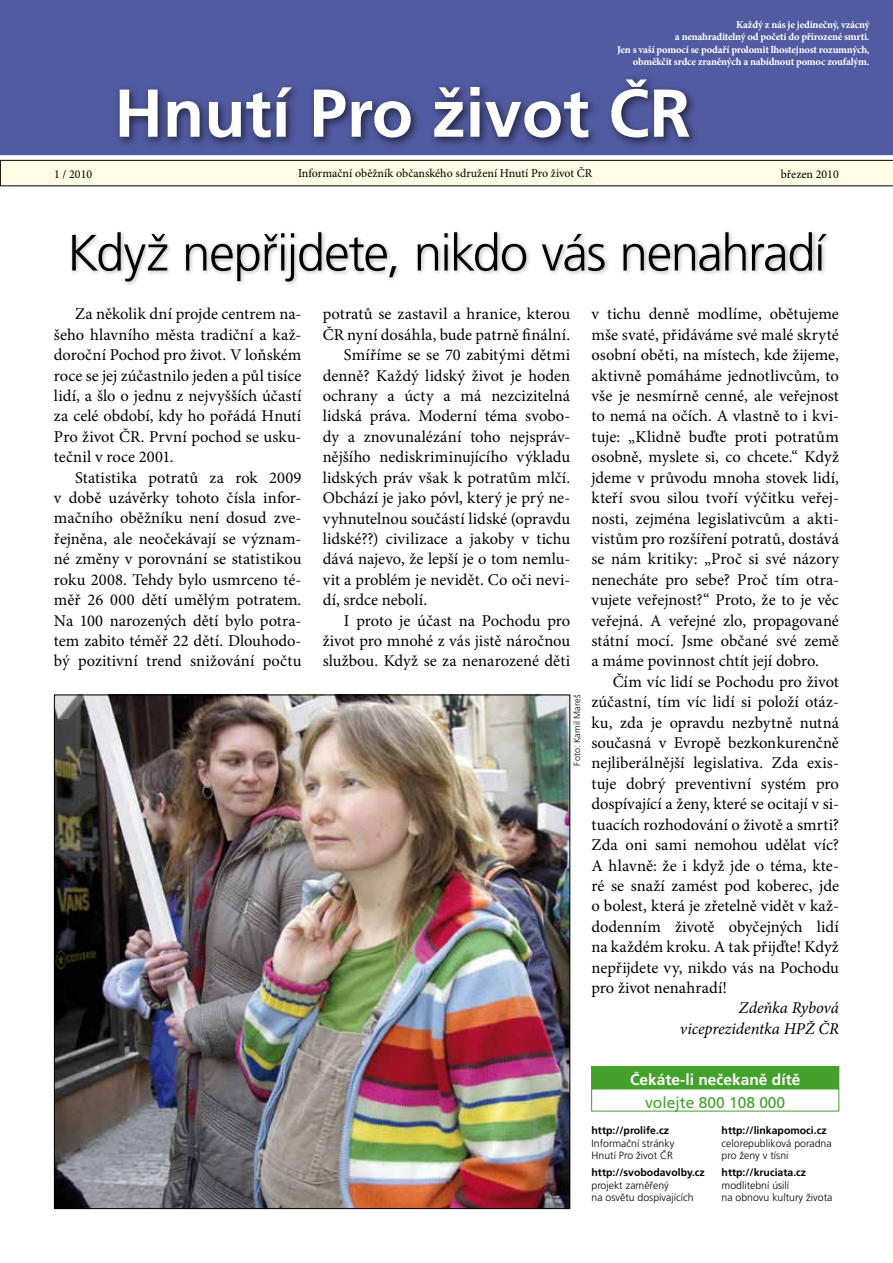
<style>
.page{position:relative;width:893px;height:1263px;background:#fff}
.page>*{position:absolute;margin:0;border:0;box-sizing:border-box;transform-origin:0 0}
.t1{font:700 67.5px "Frutiger CE";color:#fff}
.t2{font:300 51px "Frutiger CE";letter-spacing:-.03em;color:#000}
.t3{font:16.5px/20.4px "Minion Pro";color:#000;text-align:justify}
.t4{font:italic 16.5px/20.4px "Minion Pro";letter-spacing:-.005em;color:#000;text-align:right}
.t5{font:700 15.6px "Frutiger CE";color:#fff}
.t6{font:15.6px "Frutiger CE";color:#44a12b}
.t7{font:12px "Minion Pro";color:#000}
.t8{font:700 10.5px/12.6px "Minion Pro";letter-spacing:-.02em;color:#fff;text-align:right}
.t9{font:300 10.5px/12.6px "Frutiger CE";color:#000}
.t10{font:700 10.5px "Frutiger CE";color:#000}
.t11{font:300 9px "Frutiger CE";letter-spacing:.015em;color:#000}
</style>
<div class="page">
<div style="left:0;top:0;width:893px;height:155px;background:#515ba1"></div>
<div style="left:70px;top:229px;width:762px;height:58px;background:#000;opacity:.3"></div>
<div style="left:592px;top:1067px;width:247px;height:22px;background:#44a12b"></div>
<div style="left:591px;top:1066px;width:248px;height:23px;border:1px solid #44a12b"></div>
<svg style="left:0;top:160px;width:893px;height:26px;background:#f0ecd6"></svg>
<div style="left:115px;top:74px;width:585px;height:74px;background:#000;opacity:.6"></div>
<img style="left:56px;top:696px;width:512px;height:511px">
<p class="t8" style="left:617px;top:18px;width:254px">Každý z nás je jedinečný, vzácný<br>a nenahraditelný od početí do přirozené smrti.<br>Jen s vaší pomocí se podaří prolomit lhostejnost rozumných, obměkčit srdce zraněných a nabídnout pomoc zoufalým.</p>
<h1 class="t1" style="left:114px;top:75px;width:578px">Hnutí Pro život ČR</h1>
<p class="t7" style="left:54px;top:166px;width:40px">1 / 2010</p>
<p class="t7" style="left:298px;top:166px;width:296px">Informační oběžník občanského sdružení Hnutí Pro život ČR</p>
<p class="t7" style="left:781px;top:166px;width:59px">březen 2010</p>
<h2 class="t2" style="left:67px;top:224px;width:760px">Když nepřijdete, nikdo vás nenahradí</h2>
<p class="t3" style="left:54px;top:304px;width:249px;text-indent:21px">Za několik dní projde centrem na&shy;šeho hlavního města tradiční a kaž&shy;doroční Pochod pro život. V loňském roce se jej zúčastnilo jeden a půl tisíce lidí, a šlo o jednu z nejvyšších účastí za celé období, kdy ho pořádá Hnutí Pro život ČR. První pochod se usku&shy;tečnil v roce 2001.</p>
<p class="t3" style="left:54px;top:467px;width:249px;text-indent:21px">Statistika potratů za rok 2009 v době uzávěrky tohoto čísla infor&shy;mačního oběžníku není dosud zve&shy;řejněna, ale neočekávají se význam&shy;né změny v porovnání se statistikou roku 2008. Tehdy bylo usmrceno té&shy;měř 26 000 dětí umělým potratem.<br>Na 100 narozených dětí bylo potra&shy;tem zabito téměř 22 dětí. Dlouhodo&shy;bý pozitivní trend snižování počtu</p>
<p class="t3" style="left:323px;top:304px;width:249px">potratů se zastavil a hranice, kterou</p>
<p class="t3" style="left:323px;top:324px;width:249px">ČR nyní dosáhla, bude patrně finální.</p>
<p class="t3" style="left:344px;top:345px;width:228px">Smíříme se se 70 zabitými dětmi</p>
<p class="t3" style="left:323px;top:365px;width:249px">denně? Každý lidský život je hoden</p>
<p class="t3" style="left:323px;top:386px;width:249px">ochrany a úcty a má nezcizitelná</p>
<p class="t3" style="left:323px;top:406px;width:249px">lidská práva. Moderní téma svobo-</p>
<p class="t3" style="left:323px;top:426px;width:249px">dy a znovunalézání toho nejspráv-</p>
<p class="t3" style="left:323px;top:447px;width:249px">nějšího nediskriminujícího výkladu</p>
<p class="t3" style="left:323px;top:467px;width:249px">lidských práv však k potratům mlčí.</p>
<p class="t3" style="left:323px;top:488px;width:249px">Obchází je jako póvl, který je prý ne-</p>
<p class="t3" style="left:323px;top:508px;width:249px">vyhnutelnou součástí lidské (opravdu</p>
<p class="t3" style="left:323px;top:528px;width:249px">lidské??) civilizace a jakoby v tichu</p>
<p class="t3" style="left:323px;top:549px;width:249px">dává najevo, že lepší je o tom nemlu-</p>
<p class="t3" style="left:323px;top:569px;width:249px">vit a problém je nevidět. Co oči nevi-</p>
<p class="t3" style="left:323px;top:590px;width:106px">dí, srdce nebolí.</p>
<p class="t3" style="left:344px;top:610px;width:228px">I proto je účast na Pochodu pro</p>
<p class="t3" style="left:323px;top:631px;width:249px">život pro mnohé z vás jistě náročnou</p>
<p class="t3" style="left:323px;top:651px;width:249px">službou. Když se za nenarozené děti</p>
<p class="t11" style="left:572px;top:766px;width:73px;rotate:-90deg">Foto: Kamil Mareš</p>
<p class="t3" style="left:591px;top:304px;width:249px">v tichu denně modlíme, obětujeme mše svaté, přidáváme své malé skryté osobní oběti, na místech, kde žijeme, aktivně pomáháme jednotlivcům, to vše je nesmírně cenné, ale veřejnost to nemá na očích. A vlastně to i kvi&shy;tuje: „Klidně buďte proti potratům osobně, myslete si, co chcete.“ Když jdeme v průvodu mnoha stovek lidí, kteří svou silou tvoří výčitku veřej&shy;nosti, zejména legislativcům a akti&shy;vistům pro rozšíření potratů, dostává se nám kritiky: „Proč si své názory nenecháte pro sebe? Proč tím otra&shy;vujete veřejnost?“ Proto, že to je věc veřejná. A veřejné zlo, propagované státní mocí. Jsme občané své země a máme povinnost chtít její dobro.</p>
<p class="t3" style="left:591px;top:671px;width:249px;text-indent:21px">Čím víc lidí se Pochodu pro život zúčastní, tím víc lidí si položí otáz&shy;ku, zda je opravdu nezbytně nutná současná v Evropě bezkonkurenčně nejliberálnější legislativa. Zda exis&shy;tuje dobrý preventivní systém pro dospívající a ženy, které se ocitají v si&shy;tuacích rozhodování o životě a smrti?<br>Zda oni sami nemohou udělat víc?<br>A hlavně: že i když jde o téma, kte&shy;ré se snaží zamést pod koberec, jde o bolest, která je zřetelně vidět v kaž&shy;dodenním životě obyčejných lidí na každém kroku. A tak přijďte! Když nepřijdete vy, nikdo vás na Pochodu pro život nenahradí!</p>
<p class="t4" style="left:680px;top:998px;width:161px">Zdeňka Rybová viceprezidentka HPŽ ČR</p>
<p class="t5" style="left:630px;top:1071px;width:172px">Čekáte-li nečekaně dítě</p>
<p class="t6" style="left:645px;top:1093px;width:142px">volejte 800 108 000</p>
<p class="t10" style="left:591px;top:1124px;width:79px">http://prolife.cz</p>
<p class="t9" style="left:591px;top:1137px;width:84px">Informační stránky<br>Hnutí Pro život ČR</p>
<p class="t10" style="left:591px;top:1166px;width:115px">http://svobodavolby.cz</p>
<p class="t9" style="left:591px;top:1179px;width:104px">projekt zaměřený<br>na osvětu dospívajících</p>
<p class="t10" style="left:722px;top:1124px;width:107px">http://linkapomoci.cz</p>
<p class="t9" style="left:722px;top:1137px;width:112px">celorepubliková poradna pro ženy v tísni</p>
<p class="t10" style="left:722px;top:1166px;width:86px">http://kruciata.cz</p>
<p class="t9" style="left:722px;top:1179px;width:112px">modlitební úsilí<br>na obnovu kultury života</p>
</div>
